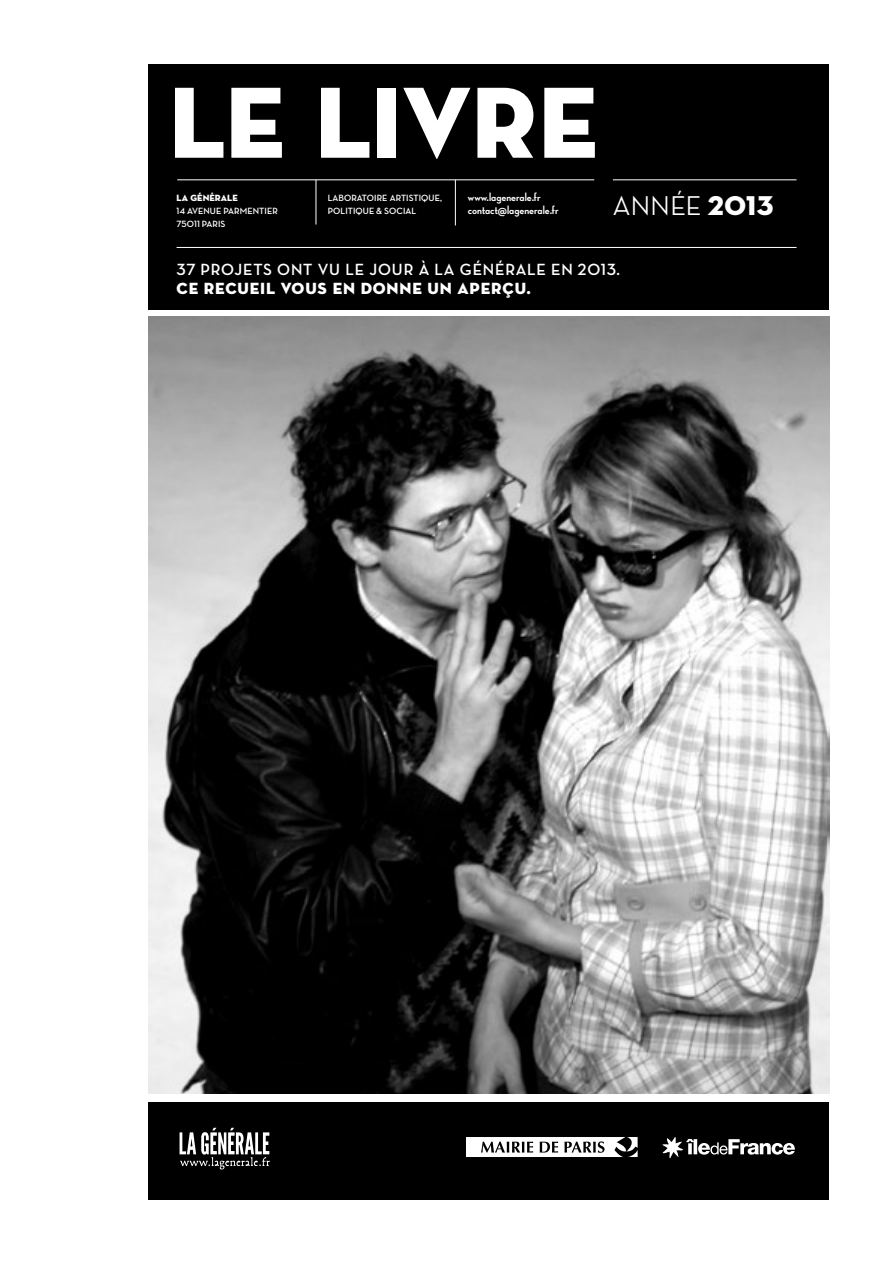
<style>
.page{position:relative;width:893px;height:1263px;background:#fff}
.page>*{position:absolute;margin:0;border:0;box-sizing:border-box;transform-origin:0 0}
.t1{font:102.9px "Neutra Disp Titling";letter-spacing:.005em;color:#fff}
.t2{font:500 27.6px "Neutra Disp";letter-spacing:.01em;color:#fff}
.t3{font:700 16.5px "Neutra Disp";letter-spacing:.05em;color:#fff}
.t4{font:16.5px "Neutra Disp Titling";letter-spacing:.05em;color:#fff}
.t5{font:11.85px/13.2px "Neutra Disp Bold Alt";color:#fff}
.t6{font:700 9.15px/13.2px "Neutra Disp";letter-spacing:.01em;color:#fff}
.t7{font:9.15px "Neutra Disp Titling";letter-spacing:.01em;color:#fff}
.s1{font-family:"Neutra Disp Titling";font-weight:400}
</style>
<div class="page">
<img style="left:148px;top:317px;width:681px;height:777px">
<div style="left:148px;top:1102px;width:681px;height:97px;background:#000"></div>
<div style="left:148px;top:64px;width:681px;height:245px;background:#000"></div>
<hr style="left:177px;top:180px;width:417px;height:1px;background:#fff">
<hr style="left:177px;top:247px;width:619px;height:1px;background:#fff">
<hr style="left:613px;top:180px;width:183px;height:1px;background:#fff">
<hr style="left:455px;top:180px;width:1px;height:45px;background:#fff">
<hr style="left:316px;top:180px;width:1px;height:45px;background:#fff">
<svg style="left:662px;top:1137px;width:133px;height:21px"></svg>
<svg style="left:466px;top:1137px;width:172px;height:20px;background:#c4c4c4"></svg>
<svg style="left:180px;top:1128px;width:90px;height:41px"></svg>
<h1 class="t1" style="left:169px;top:58px;width:421px">LE LIVRE</h1>
<p class="t7" style="left:177px;top:192px;width:57px">LA GÉNÉRALE</p>
<p class="t6" style="left:177px;top:204px;width:103px">14 AVENUE PARMENTIER<br>75011 PARIS</p>
<p class="t6" style="left:328px;top:191px;width:116px">LABORATOIRE ARTISTIQUE,<br>POLITIQUE &amp; SOCIAL</p>
<p class="t5" style="left:468px;top:190px;width:92px">www.lagenerale.fr contact@lagenerale.fr</p>
<h2 class="t2" style="left:613px;top:191px;width:162px">ANNÉE <span class="s1">2013</span></h2>
<h3 class="t3" style="left:177px;top:260px;width:445px">37 PROJETS ONT VU LE JOUR À LA GÉNÉRALE EN 2013.</h3>
<h3 class="t4" style="left:177px;top:278px;width:356px">CE RECUEIL VOUS EN DONNE UN APERÇU.</h3>
</div>
